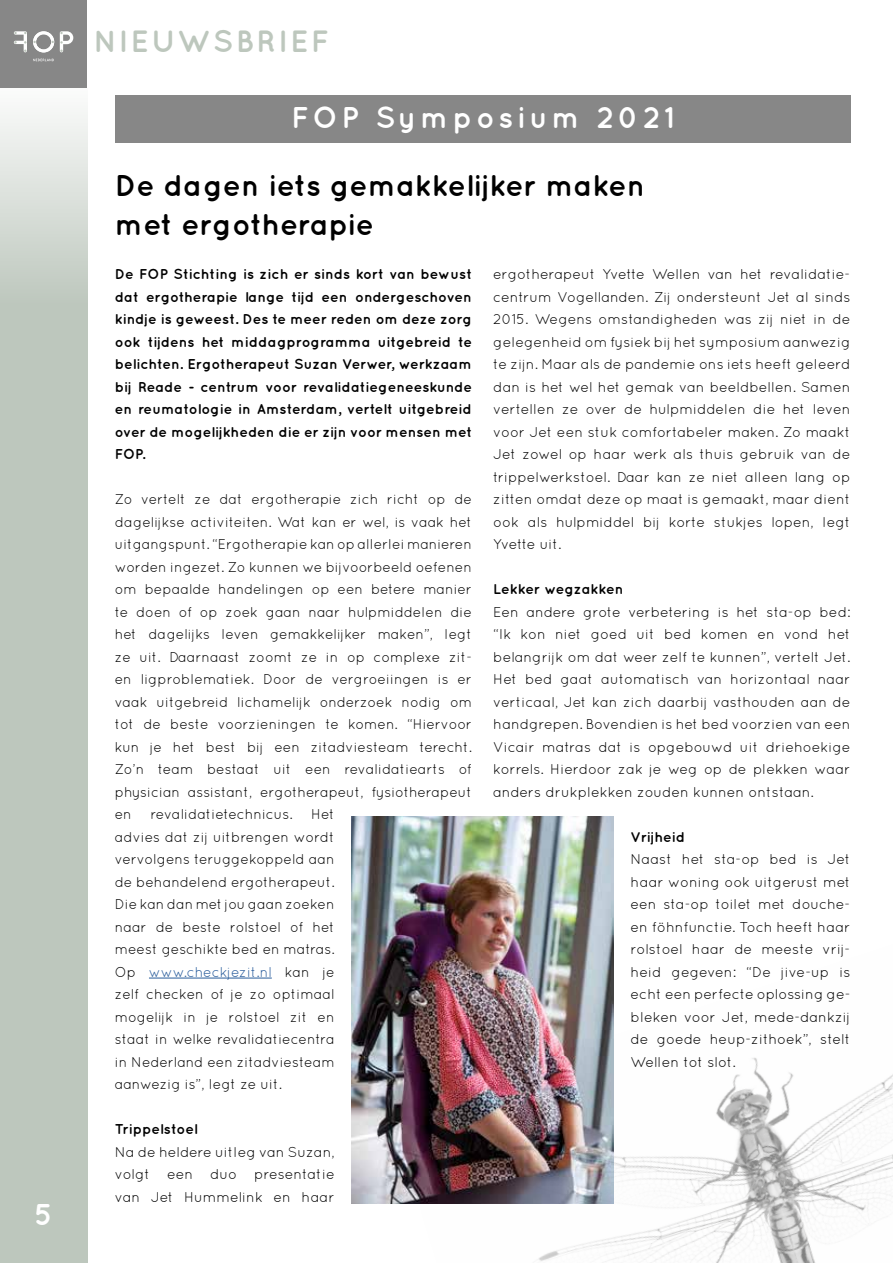
<style>
.page{position:relative;width:893px;height:1263px;background:#fff}
.page>*{position:absolute;margin:0;border:0;box-sizing:border-box;transform-origin:0 0}
.t1{font:700 30.75px "Quicksand";letter-spacing:.08em;color:#bdc7bd}
.t2{font:700 30px/39px "Quicksand";color:#000}
.t3{font:700 30px "Quicksand";letter-spacing:.125em;color:#fff}
.t4{font:14.25px/22.5px "Quicksand";color:#000;text-align:justify}
.t5{font:700 14.25px/22.5px "Quicksand";color:#000;text-align:justify}
.s1{color:#275b9b}
</style>
<div class="page">
<div style="left:0;top:78px;width:87px;height:1185px;background:#bdc7bd"></div>
<div style="left:0;top:0;width:87px;height:87px;background:#878787"></div>
<svg style="left:60px;top:31px;width:13px;height:21px"></svg>
<svg style="left:14px;top:31px;width:13px;height:21px"></svg>
<svg style="left:33px;top:31px;width:21px;height:21px"></svg>
<svg style="left:33px;top:59px;width:21px;height:2px"></svg>
<hr style="left:149px;top:978px;width:123px;height:1px;background:#275b9b">
<div style="left:115px;top:95px;width:735px;height:48px;background:#878787"></div>
<img style="left:352px;top:816px;width:262px;height:388px">
<img style="left:387px;top:940px;width:506px;height:323px">
<h2 class="t3" style="left:35px;top:1196px;width:20px">5</h2>
<h1 class="t1" style="left:93px;top:23px;width:237px">NIEUWSBRIEF</h1>
<h2 class="t3" style="left:291px;top:99px;width:385px">FOP Symposium 2021</h2>
<h2 class="t2" style="left:115px;top:165px;width:532px">De dagen iets gemakkelijker maken met ergotherapie</h2>
<p class="t5" style="left:115px;top:262px;width:359px">De FOP Stichting is zich er sinds kort van bewust dat ergotherapie lange tijd een ondergeschoven kindje is geweest. Des te meer reden om deze zorg ook tijdens het middagprogramma uitgebreid te belichten. Ergotherapeut Suzan Verwer, werkzaam bij Reade - centrum voor revalidatiegeneeskunde en reumatologie in Amsterdam, vertelt uitgebreid over de mogelijkheden die er zijn voor mensen met FOP.</p>
<p class="t4" style="left:115px;top:488px;width:359px;text-align:left">Zo vertelt ze dat ergotherapie zich richt op de dagelijkse activiteiten. Wat kan er wel, is vaak het uitgangspunt. “Ergotherapie kan op allerlei manieren worden ingezet. Zo kunnen we bijvoorbeeld oefenen om bepaalde handelingen op een betere manier te doen of op zoek gaan naar hulpmiddelen die het dagelijks leven gemakkelijker maken”, legt ze uit. Daarnaast zoomt ze in op complexe zit&shy;en ligproblematiek. Door de vergroeiingen is er vaak uitgebreid lichamelijk onderzoek nodig om tot de beste voorzieningen te komen. “Hiervoor kun je het best bij een zitadviesteam terecht.<br>Zo’n team bestaat uit een revalidatiearts of physician assistant, ergotherapeut, fysiotherapeut en</p>
<p class="t4" style="left:115px;top:803px;width:221px;text-indent:196px">Het advies dat zij uitbrengen wordt vervolgens teruggekoppeld aan de behandelend ergotherapeut.<br>Die kan dan met jou gaan zoeken naar de beste rolstoel of het meest geschikte bed en matras.<br>Op <span class="s1">www.checkjezit.nl</span> kan je zelf checken of je zo optimaal mogelijk in je rolstoel zit en staat in welke revalidatiecentra in Nederland een zitadviesteam aanwezig is”, legt ze uit.</p>
<p class="t5" style="left:115px;top:1117px;width:84px">Trippelstoel</p>
<p class="t4" style="left:115px;top:1140px;width:221px">Na de heldere uitleg van Suzan, volgt een duo presentatie van Jet Hummelink en haar</p>
<p class="t4" style="left:150px;top:803px;width:144px">revalidatietechnicus.</p>
<p class="t4" style="left:493px;top:263px;width:359px">ergotherapeut Yvette Wellen van het revalidatie&shy;centrum Vogellanden. Zij ondersteunt Jet al sinds 2015. Wegens omstandigheden was zij niet in de gelegenheid om fysiek bij het symposium aanwezig te zijn. Maar als de pandemie ons iets heeft geleerd dan is het wel het gemak van beeldbellen. Samen vertellen ze over de hulpmiddelen die het leven voor Jet een stuk comfortabeler maken. Zo maakt Jet zowel op haar werk als thuis gebruik van de trippelwerkstoel. Daar kan ze niet alleen lang op zitten omdat deze op maat is gemaakt, maar dient ook als hulpmiddel bij korte stukjes lopen, legt Yvette uit.</p>
<p class="t5" style="left:493px;top:577px;width:132px">Lekker wegzakken</p>
<p class="t4" style="left:493px;top:600px;width:359px">Een andere grote verbetering is het sta-op bed: “Ik kon niet goed uit bed komen en vond het belangrijk om dat weer zelf te kunnen”, vertelt Jet.<br>Het bed gaat automatisch van horizontaal naar verticaal, Jet kan zich daarbij vasthouden aan de handgrepen. Bovendien is het bed voorzien van een Vicair matras dat is opgebouwd uit driehoekige korrels. Hierdoor zak je weg op de plekken waar anders drukplekken zouden kunnen ontstaan.</p>
<p class="t5" style="left:631px;top:825px;width:56px">Vrijheid</p>
<p class="t4" style="left:631px;top:848px;width:221px;text-align:left">Naast het sta-op bed is Jet haar woning ook uitgerust met een sta-op toilet met douche&shy;en föhnfunctie. Toch heeft haar rolstoel haar de meeste vrij&shy;heid gegeven: “De jive-up is echt een perfecte oplossing ge&shy;bleken voor Jet, mede-dankzij de goede heup-zithoek”, stelt<br>Wellen tot slot.</p>
</div>
